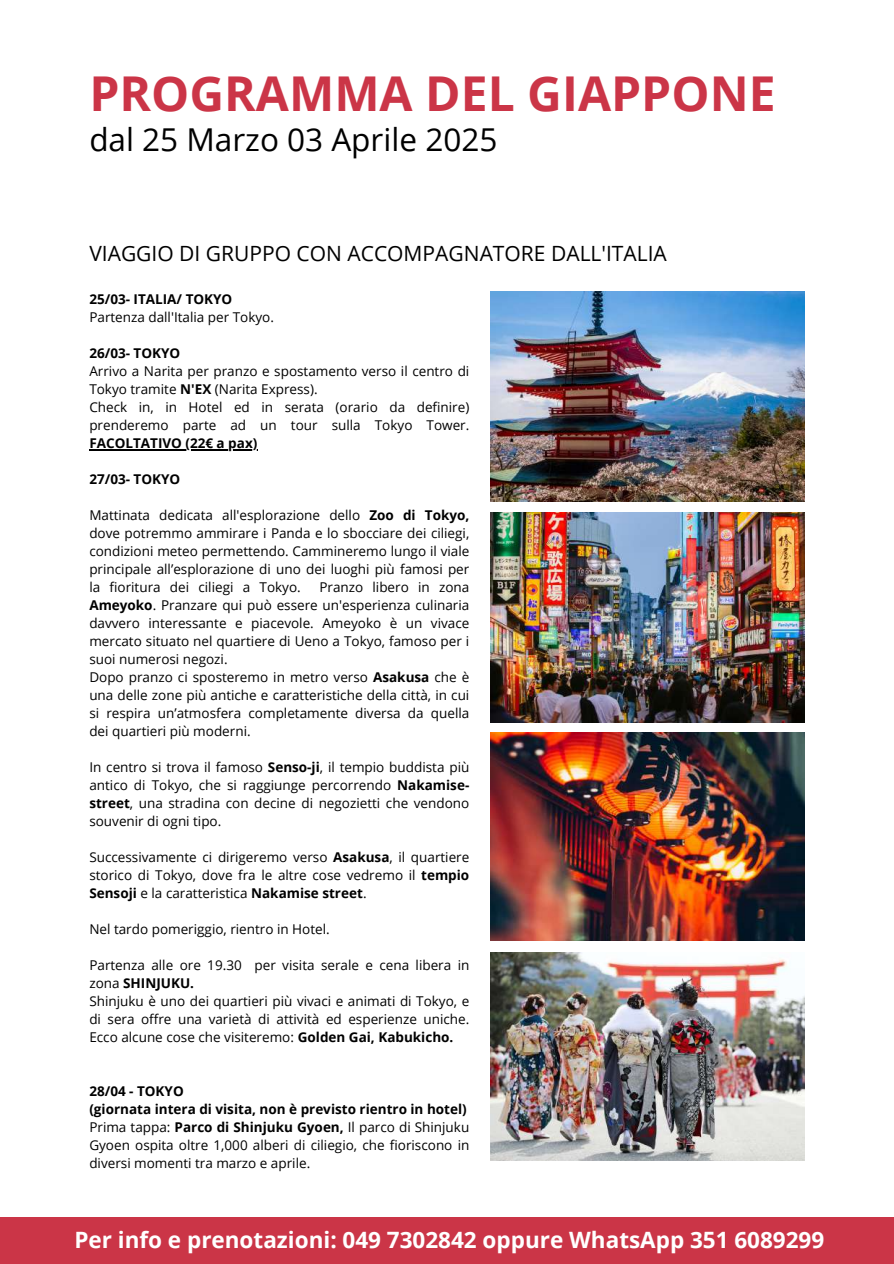
<style>
.page{position:relative;width:894px;height:1264px;background:#fff}
.page>*{position:absolute;margin:0;border:0;box-sizing:border-box;transform-origin:0 0}
.t1{font:700 48px "Open Sans";color:#cb3547}
.t2{font:31.5px "Open Sans";color:#000}
.t3{font:700 22.5px "Open Sans";color:#fff}
.t4{font:21px "Open Sans";color:#000}
.t5{font:13.5px/18px "Open Sans";color:#000}
.t6{font:700 13.5px "Open Sans";color:#000}
.s1{font-weight:700}
</style>
<div class="page">
<img style="left:490px;top:732px;width:314px;height:208px">
<img style="left:490px;top:952px;width:314px;height:208px">
<img style="left:490px;top:512px;width:314px;height:211px">
<img style="left:490px;top:292px;width:314px;height:209px">
<div style="left:0;top:1216px;width:893px;height:47px;background:#cb3547"></div>
<hr style="left:89px;top:449px;width:168px;height:1px;background:#000">
<h1 class="t1" style="left:89px;top:60px;width:687px">PROGRAMMA DEL GIAPPONE</h1>
<h2 class="t2" style="left:89px;top:118px;width:409px">dal 25 Marzo 03 Aprile 2025</h2>
<h3 class="t4" style="left:89px;top:238px;width:579px">VIAGGIO DI GRUPPO CON ACCOMPAGNATORE DALL'ITALIA</h3>
<p class="t6" style="left:89px;top:289px;width:144px">25/03- ITALIA/ TOKYO</p>
<p class="t5" style="left:89px;top:308px;width:186px">Partenza dall'Italia per Tokyo.</p>
<p class="t6" style="left:89px;top:343px;width:92px">26/03- TOKYO</p>
<p class="t5" style="left:89px;top:362px;width:381px">Arrivo a Narita per pranzo e spostamento verso il centro di Tokyo tramite <span class="s1">N'EX</span> (Narita Express).<br>Check in, in Hotel ed in serata (orario da definire) prenderemo parte ad un tour sulla Tokyo Tower.</p>
<p class="t6" style="left:89px;top:433px;width:169px">FACOLTATIVO (22€ a pax)</p>
<p class="t6" style="left:89px;top:469px;width:92px">27/03- TOKYO</p>
<p class="t5" style="left:89px;top:506px;width:381px;text-align:justify">Mattinata dedicata all'esplorazione dello <span class="s1">Zoo di Tokyo, </span>dove potremmo ammirare i Panda e lo sbocciare dei ciliegi, condizioni meteo permettendo. Cammineremo lungo il viale principale all’esplorazione di uno dei luoghi più famosi per la fioritura dei ciliegi a Tokyo.</p>
<p class="t5" style="left:89px;top:578px;width:381px;text-indent:230px">Pranzo libero in zona <span class="s1">Ameyoko</span>. Pranzare qui può essere un'esperienza culinaria davvero interessante e piacevole. Ameyoko è un vivace mercato situato nel quartiere di Ueno a Tokyo, famoso per i suoi numerosi negozi.<br>Dopo pranzo ci sposteremo in metro verso <span class="s1">Asakusa</span> che è una delle zone più antiche e caratteristiche della città, in cui si respira un’atmosfera completamente diversa da quella dei quartieri più moderni.</p>
<p class="t5" style="left:89px;top:758px;width:381px;text-align:justify">In centro si trova il famoso <span class="s1">Senso-ji</span>, il tempio buddista più antico di Tokyo, che si raggiunge percorrendo <span class="s1">Nakamise&shy;street</span>, una stradina con decine di negozietti che vendono souvenir di ogni tipo.</p>
<p class="t5" style="left:89px;top:848px;width:381px;text-align:justify">Successivamente ci dirigeremo verso <span class="s1">Asakusa</span>, il quartiere storico di Tokyo, dove fra le altre cose vedremo il <span class="s1">tempio Sensoji</span> e la caratteristica <span class="s1">Nakamise street</span>.</p>
<p class="t5" style="left:89px;top:920px;width:242px">Nel tardo pomeriggio, rientro in Hotel.</p>
<p class="t5" style="left:89px;top:956px;width:381px">Partenza alle ore 19.30 per visita serale e cena libera in zona <span class="s1">SHINJUKU.<br></span>Shinjuku è uno dei quartieri più vivaci e animati di Tokyo, e di sera offre una varietà di attività ed esperienze uniche.<br>Ecco alcune cose che visiteremo: <span class="s1">Golden Gai, Kabukicho.</span></p>
<p class="t5" style="left:89px;top:1082px;width:381px"><span class="s1">28/04 - TOKYO<br>(giornata intera di visita, non è previsto rientro in hotel)<br></span>Prima tappa: <span class="s1">Parco di Shinjuku Gyoen,</span> Il parco di Shinjuku Gyoen ospita oltre 1,000 alberi di ciliegio, che fioriscono in diversi momenti tra marzo e aprile.</p>
<h3 class="t3" style="left:74px;top:1223px;width:751px">Per info e prenotazioni: 049 7302842 oppure WhatsApp 351 6089299</h3>
</div>
